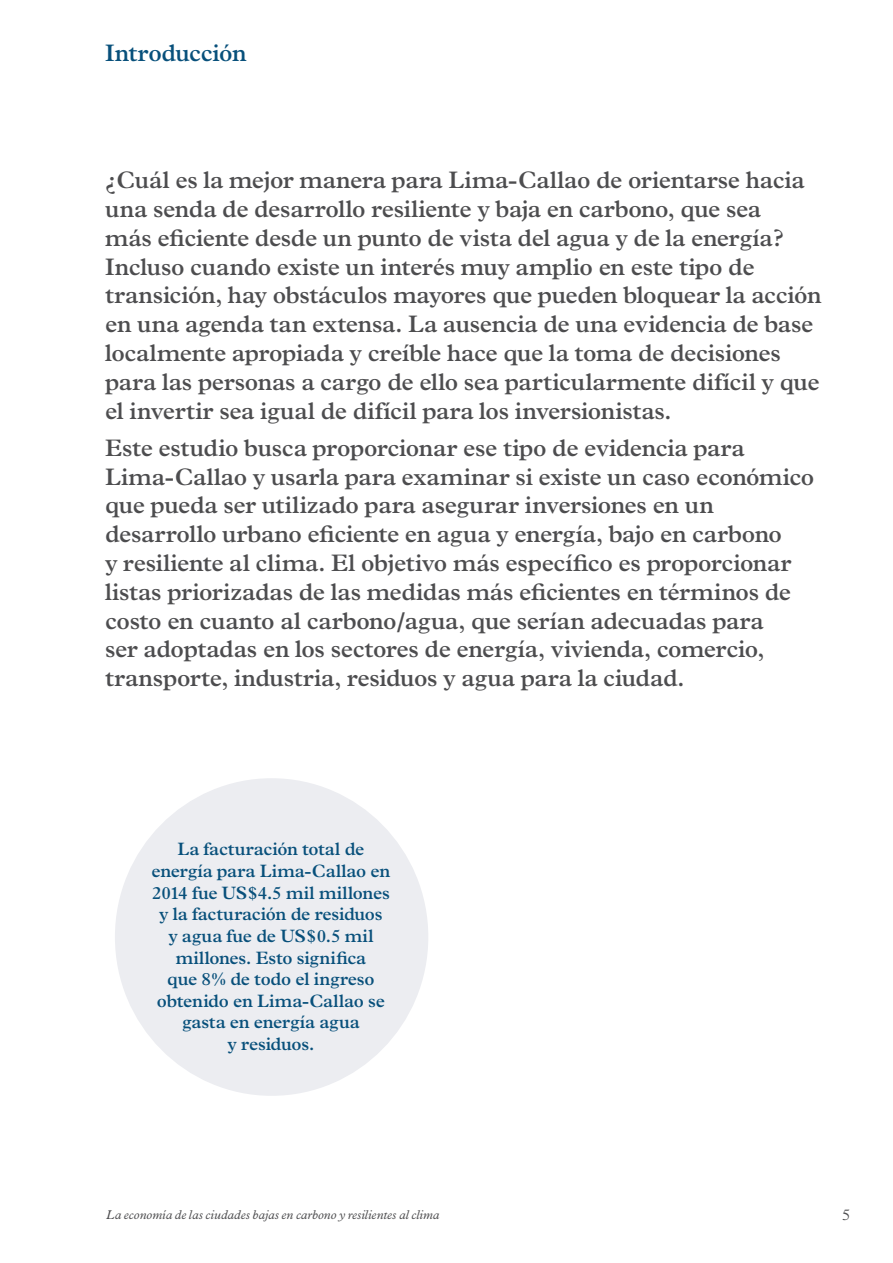
<style>
.page{position:relative;width:893px;height:1263px;background:#fff}
.page>*{position:absolute;margin:0;border:0;box-sizing:border-box;transform-origin:0 0}
.t1{font:600 24px/28.8px "Plantin";letter-spacing:-.015em;color:#4d4d4f}
.t2{font:600 24px "Plantin";letter-spacing:-.02em;color:#08507b}
.t3{font:600 18px/21.6px "Plantin";letter-spacing:-.01em;color:#08507b;text-align:center}
.t4{font:300 15.75px "Plantin";color:#4d4d4f}
.t5{font:italic 12.75px "Plantin";letter-spacing:.005em;color:#4d4d4f}
</style>
<div class="page">
<div style="left:115px;top:778px;width:313px;height:318px;background:#ecedf1;border-radius:50%"></div>
<p class="t2" style="left:105px;top:38px;width:143px">Introducción</p>
<p class="t1" style="left:105px;top:166px;width:718px">¿Cuál es la mejor manera para Lima-Callao de orientarse hacia una senda de desarrollo resiliente y baja en carbono, que sea<br>más eficiente desde un punto de vista del agua y de la energía?<br>Incluso cuando existe un interés muy amplio en este tipo de transición, hay obstáculos mayores que pueden bloquear la acción en una agenda tan extensa. La ausencia de una evidencia de base localmente apropiada y creíble hace que la toma de decisiones para las personas a cargo de ello sea particularmente difícil y que el invertir sea igual de difícil para los inversionistas.</p>
<p class="t1" style="left:105px;top:433px;width:711px">Este estudio busca proporcionar ese tipo de evidencia para Lima-Callao y usarla para examinar si existe un caso económico que pueda ser utilizado para asegurar inversiones en un desarrollo urbano eficiente en agua y energía, bajo en carbono<br>y resiliente al clima. El objetivo más específico es proporcionar listas priorizadas de las medidas más eficientes en términos de costo en cuanto al carbono/agua, que serían adecuadas para<br>ser adoptadas en los sectores de energía, vivienda, comercio, transporte, industria, residuos y agua para la ciudad.</p>
<p class="t3" style="left:151px;top:838px;width:240px">La facturación total de energía para Lima-Callao en<br>2014 fue US$4.5 mil millones y la facturación de residuos<br>y agua fue de US$0.5 mil millones. Esto significa<br>que 8% de todo el ingreso obtenido en Lima-Callao se gasta en energía agua<br>y residuos.</p>
<p class="t5" style="left:106px;top:1207px;width:335px">La economía de las ciudades bajas en carbono y resilientes al clima</p>
<p class="t4" style="left:842px;top:1206px;width:10px">5</p>
</div>
